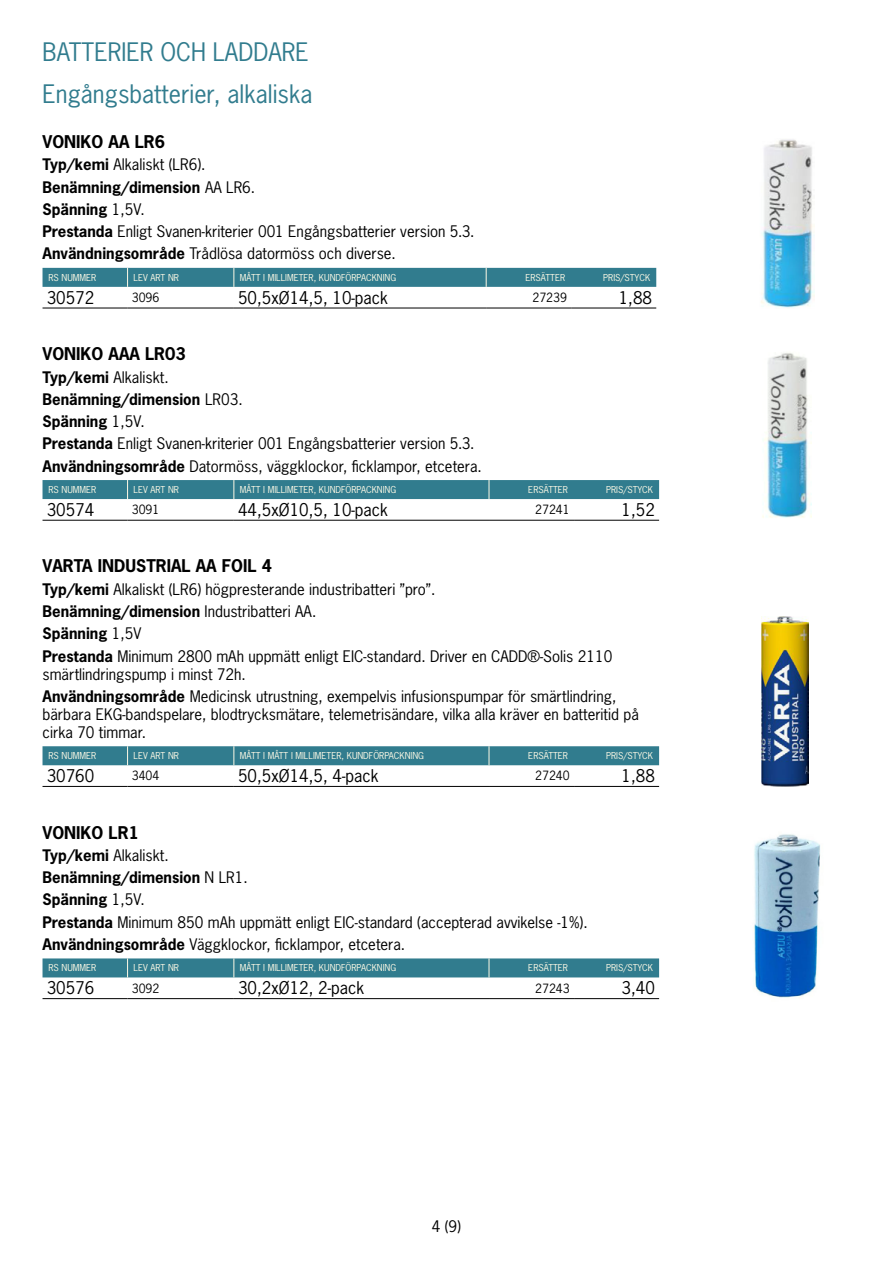
<style>
.page{position:relative;width:893px;height:1263px;background:#fff}
.page>*{position:absolute;margin:0;border:0;box-sizing:border-box;transform-origin:0 0}
.Rubrik_2{font:24px "News Gothic Std";color:#317c8e}
.Rubrik_1{font:24px "News Gothic Std";color:#317c8e}
.Brödtext_11pkt{font:16.5px "News Gothic Std";color:#000}
.Rubrik_3{font:700 16.5px "News Gothic Std";color:#000}
.Brödtext_10_pkt{font:15px/18px "News Gothic Std";color:#000}
.Brödtext_10_pkt-2{font:700 15px "News Gothic Std";color:#000}
.Brödtext_11pkt-2{font:12px "News Gothic Std";color:#000}
.Tabellhuvudrad{font:9px "News Gothic Std";color:#fefae6}
.s1{font-weight:700}
.s2{font-weight:400}
</style>
<div class="page">
<hr style="left:43px;top:308px;width:85px;height:1px;background:#000">
<hr style="left:128px;top:308px;width:106px;height:1px;background:#000">
<hr style="left:486px;top:308px;width:85px;height:1px;background:#000">
<hr style="left:571px;top:308px;width:85px;height:1px;background:#000">
<div style="left:43px;top:268px;width:613px;height:19px;background:#317c8e"></div>
<hr style="left:234px;top:308px;width:252px;height:1px;background:#000">
<hr style="left:43px;top:520px;width:85px;height:1px;background:#000">
<hr style="left:128px;top:520px;width:106px;height:1px;background:#000">
<hr style="left:489px;top:520px;width:85px;height:1px;background:#000">
<hr style="left:574px;top:520px;width:85px;height:1px;background:#000">
<div style="left:43px;top:480px;width:616px;height:19px;background:#317c8e"></div>
<hr style="left:234px;top:520px;width:255px;height:1px;background:#000">
<hr style="left:43px;top:786px;width:85px;height:1px;background:#000">
<hr style="left:128px;top:786px;width:106px;height:1px;background:#000">
<hr style="left:489px;top:786px;width:85px;height:1px;background:#000">
<hr style="left:574px;top:786px;width:85px;height:1px;background:#000">
<div style="left:43px;top:746px;width:616px;height:19px;background:#317c8e"></div>
<hr style="left:234px;top:786px;width:255px;height:1px;background:#000">
<hr style="left:43px;top:998px;width:85px;height:1px;background:#000">
<hr style="left:128px;top:998px;width:106px;height:1px;background:#000">
<hr style="left:489px;top:998px;width:85px;height:1px;background:#000">
<hr style="left:574px;top:998px;width:85px;height:1px;background:#000">
<div style="left:43px;top:958px;width:616px;height:19px;background:#317c8e"></div>
<hr style="left:234px;top:998px;width:255px;height:1px;background:#000">
<img style="left:761px;top:139px;width:53px;height:169px">
<img style="left:762px;top:353px;width:50px;height:165px">
<img style="left:753px;top:834px;width:67px;height:164px">
<img style="left:762px;top:617px;width:47px;height:170px">
<h1 class="Rubrik_1" style="left:43px;top:37px;width:268px">BATTERIER OCH LADDARE</h1>
<h2 class="Rubrik_2" style="left:43px;top:78px;width:271px">Engångsbatterier, alkaliska</h2>
<h3 class="Rubrik_3" style="left:43px;top:131px;width:124px">VONIKO AA LR6</h3>
<p class="Brödtext_10_pkt" style="left:43px;top:156px;width:165px"><span class="s1">Typ/kemi</span> Alkaliskt (LR6).</p>
<p class="Brödtext_10_pkt-2" style="left:43px;top:177px;width:214px">Benämning/dimension <span class="s2">AA LR6.</span></p>
<p class="Brödtext_10_pkt-2" style="left:43px;top:199px;width:104px">Spänning <span class="s2">1,5V.</span></p>
<p class="Brödtext_10_pkt" style="left:43px;top:222px;width:433px"><span class="s1">Prestanda</span> Enligt Svanen-kriterier 001 Engångsbatterier version 5.3.</p>
<p class="Brödtext_10_pkt" style="left:43px;top:245px;width:355px"><span class="s1">Användningsområde</span> Trådlösa datormöss och diverse.</p>
<p class="Tabellhuvudrad" style="left:49px;top:272px;width:49px">RS NUMMER</p>
<p class="Tabellhuvudrad" style="left:134px;top:272px;width:47px">LEV ART NR</p>
<p class="Tabellhuvudrad" style="left:240px;top:272px;width:158px">MÅTT I MILLIMETER, KUNDFÖRPACKNING</p>
<p class="Tabellhuvudrad" style="left:525px;top:272px;width:41px">ERSÄTTER</p>
<p class="Tabellhuvudrad" style="left:603px;top:272px;width:49px">PRIS/STYCK</p>
<p class="Brödtext_11pkt" style="left:47px;top:287px;width:49px">30572</p>
<p class="Brödtext_11pkt-2" style="left:132px;top:290px;width:29px">3096</p>
<p class="Brödtext_11pkt" style="left:238px;top:287px;width:151px">50,5xØ14,5, 10-pack</p>
<p class="Brödtext_11pkt-2" style="left:532px;top:290px;width:36px">27239</p>
<p class="Brödtext_11pkt" style="left:619px;top:287px;width:35px">1,88</p>
<h3 class="Rubrik_3" style="left:43px;top:343px;width:145px">VONIKO AAA LR03</h3>
<p class="Brödtext_10_pkt" style="left:43px;top:368px;width:128px"><span class="s1">Typ/kemi</span> Alkaliskt.</p>
<p class="Brödtext_10_pkt-2" style="left:43px;top:389px;width:202px">Benämning/dimension <span class="s2">LR03.</span></p>
<p class="Brödtext_10_pkt-2" style="left:43px;top:411px;width:104px">Spänning <span class="s2">1,5V.</span></p>
<p class="Brödtext_10_pkt" style="left:43px;top:434px;width:433px"><span class="s1">Prestanda</span> Enligt Svanen-kriterier 001 Engångsbatterier version 5.3.</p>
<p class="Brödtext_10_pkt" style="left:43px;top:457px;width:441px"><span class="s1">Användningsområde</span> Datormöss, väggklockor, ficklampor, etcetera.</p>
<p class="Tabellhuvudrad" style="left:49px;top:484px;width:49px">RS NUMMER</p>
<p class="Tabellhuvudrad" style="left:134px;top:484px;width:47px">LEV ART NR</p>
<p class="Tabellhuvudrad" style="left:240px;top:484px;width:158px">MÅTT I MILLIMETER, KUNDFÖRPACKNING</p>
<p class="Tabellhuvudrad" style="left:528px;top:484px;width:41px">ERSÄTTER</p>
<p class="Tabellhuvudrad" style="left:606px;top:484px;width:49px">PRIS/STYCK</p>
<p class="Brödtext_11pkt" style="left:47px;top:499px;width:49px">30574</p>
<p class="Brödtext_11pkt-2" style="left:132px;top:502px;width:29px">3091</p>
<p class="Brödtext_11pkt" style="left:238px;top:499px;width:151px">44,5xØ10,5, 10-pack</p>
<p class="Brödtext_11pkt-2" style="left:535px;top:502px;width:36px">27241</p>
<p class="Brödtext_11pkt" style="left:622px;top:499px;width:35px">1,52</p>
<h3 class="Rubrik_3" style="left:43px;top:555px;width:231px">VARTA INDUSTRIAL AA FOIL 4</h3>
<p class="Brödtext_10_pkt" style="left:43px;top:580px;width:394px"><span class="s1">Typ/kemi</span> Alkaliskt (LR6) högpresterande industribatteri ”pro”.</p>
<p class="Brödtext_10_pkt-2" style="left:43px;top:601px;width:275px">Benämning/dimension <span class="s2">Industribatteri AA.</span></p>
<p class="Brödtext_10_pkt-2" style="left:43px;top:624px;width:100px">Spänning <span class="s2">1,5V</span></p>
<p class="Brödtext_10_pkt" style="left:43px;top:647px;width:571px"><span class="s1">Prestanda</span> Minimum 2800 mAh uppmätt enligt EIC-standard. Driver en CADD®-Solis 2110 smärtlindringspump i minst 72h.</p>
<p class="Brödtext_10_pkt" style="left:43px;top:687px;width:598px"><span class="s1">Användningsområde</span> Medicinsk utrustning, exempelvis infusionspumpar för smärtlindring, bärbara EKG-bandspelare, blodtrycksmätare, telemetrisändare, vilka alla kräver en batteritid på cirka 70 timmar.</p>
<p class="Tabellhuvudrad" style="left:49px;top:750px;width:49px">RS NUMMER</p>
<p class="Tabellhuvudrad" style="left:134px;top:750px;width:47px">LEV ART NR</p>
<p class="Tabellhuvudrad" style="left:240px;top:750px;width:186px">MÅTT I MÅTT I MILLIMETER, KUNDFÖRPACKNING</p>
<p class="Tabellhuvudrad" style="left:528px;top:750px;width:41px">ERSÄTTER</p>
<p class="Tabellhuvudrad" style="left:606px;top:750px;width:49px">PRIS/STYCK</p>
<p class="Brödtext_11pkt" style="left:47px;top:765px;width:49px">30760</p>
<p class="Brödtext_11pkt-2" style="left:132px;top:768px;width:29px">3404</p>
<p class="Brödtext_11pkt" style="left:238px;top:765px;width:142px">50,5xØ14,5, 4-pack</p>
<p class="Brödtext_11pkt-2" style="left:535px;top:768px;width:36px">27240</p>
<p class="Brödtext_11pkt" style="left:622px;top:765px;width:35px">1,88</p>
<h3 class="Rubrik_3" style="left:43px;top:821px;width:98px">VONIKO LR1</h3>
<p class="Brödtext_10_pkt" style="left:43px;top:846px;width:128px"><span class="s1">Typ/kemi</span> Alkaliskt.</p>
<p class="Brödtext_10_pkt-2" style="left:43px;top:867px;width:207px">Benämning/dimension <span class="s2">N LR1.</span></p>
<p class="Brödtext_10_pkt-2" style="left:43px;top:890px;width:104px">Spänning <span class="s2">1,5V.</span></p>
<p class="Brödtext_10_pkt" style="left:43px;top:913px;width:547px"><span class="s1">Prestanda</span> Minimum 850 mAh uppmätt enligt EIC-standard (accepterad avvikelse -1%).</p>
<p class="Brödtext_10_pkt" style="left:43px;top:935px;width:364px"><span class="s1">Användningsområde</span> Väggklockor, ficklampor, etcetera.</p>
<p class="Tabellhuvudrad" style="left:49px;top:962px;width:49px">RS NUMMER</p>
<p class="Tabellhuvudrad" style="left:134px;top:962px;width:47px">LEV ART NR</p>
<p class="Tabellhuvudrad" style="left:240px;top:962px;width:158px">MÅTT I MILLIMETER, KUNDFÖRPACKNING</p>
<p class="Tabellhuvudrad" style="left:528px;top:962px;width:41px">ERSÄTTER</p>
<p class="Tabellhuvudrad" style="left:606px;top:962px;width:49px">PRIS/STYCK</p>
<p class="Brödtext_11pkt" style="left:47px;top:977px;width:49px">30576</p>
<p class="Brödtext_11pkt-2" style="left:132px;top:980px;width:29px">3092</p>
<p class="Brödtext_11pkt" style="left:238px;top:977px;width:128px">30,2xØ12, 2-pack</p>
<p class="Brödtext_11pkt-2" style="left:535px;top:980px;width:36px">27243</p>
<p class="Brödtext_11pkt" style="left:622px;top:977px;width:35px">3,40</p>
<p class="Brödtext_10_pkt" style="left:432px;top:1217px;width:31px">4 (9)</p>
</div>
